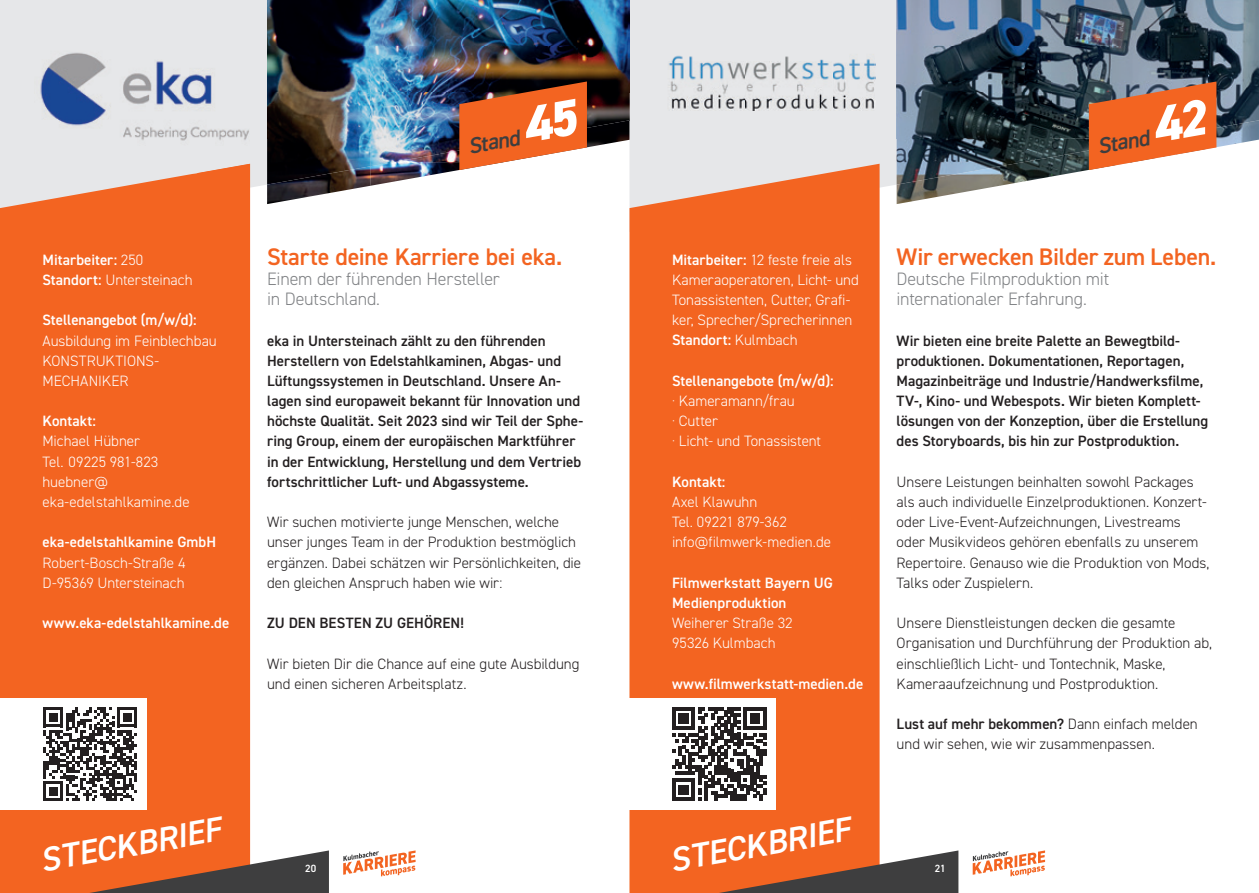
<style>
.page{position:relative;width:1259px;height:893px;background:#fff}
.page>*{position:absolute;margin:0;border:0;box-sizing:border-box;transform-origin:0 0}
.t1{font:italic 600 34.05px "DIN2014";color:#fff}
.t2{font:600 24px "DIN2014";letter-spacing:-.01em;color:#f36421}
.t3{font:italic 600 22.5px "DIN2014";color:#3e3e3f}
.t4{font:300 18px/20.2px "DIN2014";letter-spacing:-.01em;color:#808285}
.t5{font:300 15px/20.2px "DIN2014";color:#231f20}
.t6{font:600 15px/20.2px "DIN2014";color:#231f20}
.t7{font:300 15px/20.2px "DIN2014";color:#fff}
.t8{font:600 15px/20.2px "DIN2014";color:#fff}
.t9{font:600 10.5px "DIN2014";color:#fff}
.s1{font-weight:300}
.s2{font-weight:600}
</style>
<div class="page">
<div style="left:629px;top:0;width:267px;height:232px;background:#e6e7e9"></div>
<div style="left:0;top:0;width:267px;height:232px;background:#e6e7e9"></div>
<div style="left:629px;top:164px;width:250px;height:729px;background:#f36421"></div>
<div style="left:0;top:164px;width:250px;height:729px;background:#f36421"></div>
<svg style="left:972px;top:850px;width:73px;height:26px"></svg>
<svg style="left:672px;top:850px;width:286px;height:43px;background:#a85b37"></svg>
<svg style="left:343px;top:850px;width:72px;height:26px"></svg>
<svg style="left:43px;top:850px;width:286px;height:43px;background:#a85b38"></svg>
<img style="left:1000px;top:157px;width:89px;height:29px">
<img style="left:1216px;top:129px;width:43px;height:19px">
<img style="left:896px;top:185px;width:104px;height:19px">
<img style="left:896px;top:0;width:311px;height:138px">
<img style="left:1207px;top:0;width:52px;height:129px">
<img style="left:896px;top:138px;width:156px;height:47px">
<img style="left:1051px;top:138px;width:38px;height:19px">
<img style="left:659px;top:12px;width:216px;height:150px">
<div style="left:629px;top:698px;width:146px;height:112px;background:#fff"></div>
<svg style="left:672px;top:707px;width:94px;height:94px"></svg>
<img style="left:587px;top:129px;width:42px;height:19px">
<img style="left:267px;top:185px;width:103px;height:19px">
<img style="left:370px;top:166px;width:89px;height:20px">
<img style="left:629px;top:0;width:1px;height:140px">
<img style="left:267px;top:0;width:311px;height:138px">
<img style="left:578px;top:0;width:51px;height:129px">
<img style="left:267px;top:138px;width:104px;height:47px">
<img style="left:370px;top:138px;width:89px;height:28px">
<img style="left:34px;top:17px;width:216px;height:156px">
<img style="left:196px;top:164px;width:54px;height:9px">
<div style="left:0;top:698px;width:146px;height:112px;background:#fff"></div>
<svg style="left:43px;top:707px;width:94px;height:94px"></svg>
<svg style="left:1089px;top:81px;width:127px;height:89px;background:#e17a4a"></svg>
<svg style="left:459px;top:81px;width:128px;height:89px;background:#d46b3b"></svg>
<p class="t8" style="left:43px;top:249px;width:152px">Mitarbeiter: <span class="s1">250<br></span>Standort: <span class="s1">Untersteinach</span></p>
<p class="t8" style="left:43px;top:310px;width:156px">Stellenangebot (m/w/d):</p>
<p class="t7" style="left:43px;top:330px;width:176px">Ausbildung im Feinblechbau<br>KONSTRUKTIONS-<br>MECHANIKER</p>
<p class="t8" style="left:43px;top:411px;width:55px">Kontakt:</p>
<p class="t7" style="left:43px;top:431px;width:149px">Michael Hübner<br>Tel. 09225 981-823 huebner@ eka-edelstahlkamine.de</p>
<p class="t8" style="left:43px;top:532px;width:175px">eka-edelstahlkamine GmbH</p>
<p class="t7" style="left:43px;top:552px;width:144px">Robert-Bosch-Straße 4<br>D-95369 Untersteinach</p>
<p class="t8" style="left:43px;top:613px;width:188px">www.eka-edelstahlkamine.de</p>
<h3 class="t3" style="left:466px;top:131px;width:54px;rotate:-10deg">Stand</h3>
<h2 class="t2" style="left:267px;top:241px;width:297px">Starte deine Karriere bei eka.</h2>
<p class="t4" style="left:267px;top:269px;width:234px">Einem der führenden Hersteller in Deutschland.</p>
<p class="t6" style="left:267px;top:330px;width:317px">eka in Untersteinach zählt zu den führenden Herstellern von Edelstahlkaminen, Abgas- und Lüftungssystemen in Deutschland. Unsere An&shy;lagen sind europaweit bekannt für Innovation und höchste Qualität. Seit 2023 sind wir Teil der Sphe&shy;ring Group, einem der europäischen Marktführer in der Entwicklung, Herstellung und dem Vertrieb fortschrittlicher Luft- und Abgassysteme.</p>
<p class="t5" style="left:267px;top:512px;width:315px">Wir suchen motivierte junge Menschen, welche unser junges Team in der Produktion bestmöglich ergänzen. Dabei schätzen wir Persönlichkeiten, die den gleichen Anspruch haben wie wir:</p>
<p class="t6" style="left:267px;top:613px;width:198px">ZU DEN BESTEN ZU GEHÖREN!</p>
<p class="t5" style="left:267px;top:653px;width:314px">Wir bieten Dir die Chance auf eine gute Ausbildung und einen sicheren Arbeitsplatz.</p>
<h1 class="t1" style="left:37px;top:838px;width:184px;rotate:-10deg">STECKBRIEF</h1>
<p class="t9" style="left:305px;top:861px;width:13px">20</p>
<h3 class="t3" style="left:1095px;top:131px;width:55px;rotate:-10deg">Stand</h3>
<p class="t7" style="left:672px;top:249px;width:188px"><span class="s2">Mitarbeiter:</span> 12 feste freie als<br>Kameraoperatoren, Licht- und<br>Tonassistenten, Cutter, Grafi&shy;ker, Sprecher/Sprecherinnen<br><span class="s2">Standort:</span> Kulmbach</p>
<p class="t8" style="left:672px;top:370px;width:163px">Stellenangebote (m/w/d):</p>
<p class="t7" style="left:672px;top:391px;width:151px">· Kameramann/frau<br>· Cutter<br>· Licht- und Tonassistent</p>
<p class="t8" style="left:672px;top:471px;width:55px">Kontakt:</p>
<p class="t7" style="left:672px;top:492px;width:161px">Axel Klawuhn<br>Tel. 09221 879-362 info@filmwerk-medien.de</p>
<p class="t8" style="left:672px;top:572px;width:162px">Filmwerkstatt Bayern UG<br>Medienproduktion</p>
<p class="t7" style="left:672px;top:613px;width:122px">Weiherer Straße 32<br>95326 Kulmbach</p>
<p class="t8" style="left:672px;top:673px;width:193px">www.filmwerkstatt-medien.de</p>
<h1 class="t1" style="left:666px;top:838px;width:184px;rotate:-10deg">STECKBRIEF</h1>
<h2 class="t2" style="left:896px;top:241px;width:321px">Wir erwecken Bilder zum Leben.</h2>
<p class="t4" style="left:896px;top:269px;width:214px">Deutsche Filmproduktion mit internationaler Erfahrung.</p>
<p class="t6" style="left:896px;top:330px;width:313px">Wir bieten eine breite Palette an Bewegtbild&shy;produktionen. Dokumentationen, Reportagen, Magazinbeiträge und Industrie/Handwerksfilme, TV-, Kino- und Webespots. Wir bieten Komplett&shy;lösungen von der Konzeption, über die Erstellung des Storyboards, bis hin zur Postproduktion.</p>
<p class="t5" style="left:896px;top:472px;width:314px">Unsere Leistungen beinhalten sowohl Packages als auch individuelle Einzelproduktionen. Konzert&shy;oder Live-Event-Aufzeichnungen, Livestreams oder Musikvideos gehören ebenfalls zu unserem Repertoire. Genauso wie die Produktion von Mods, Talks oder Zuspielern.</p>
<p class="t5" style="left:896px;top:613px;width:317px">Unsere Dienstleistungen decken die gesamte Organisation und Durchführung der Produktion ab, einschließlich Licht- und Tontechnik, Maske, Kameraaufzeichnung und Postproduktion.</p>
<p class="t5" style="left:896px;top:714px;width:303px"><span class="s2">Lust auf mehr bekommen?</span> Dann einfach melden und wir sehen, wie wir zusammenpassen.</p>
<p class="t9" style="left:935px;top:861px;width:12px">21</p>
</div>
